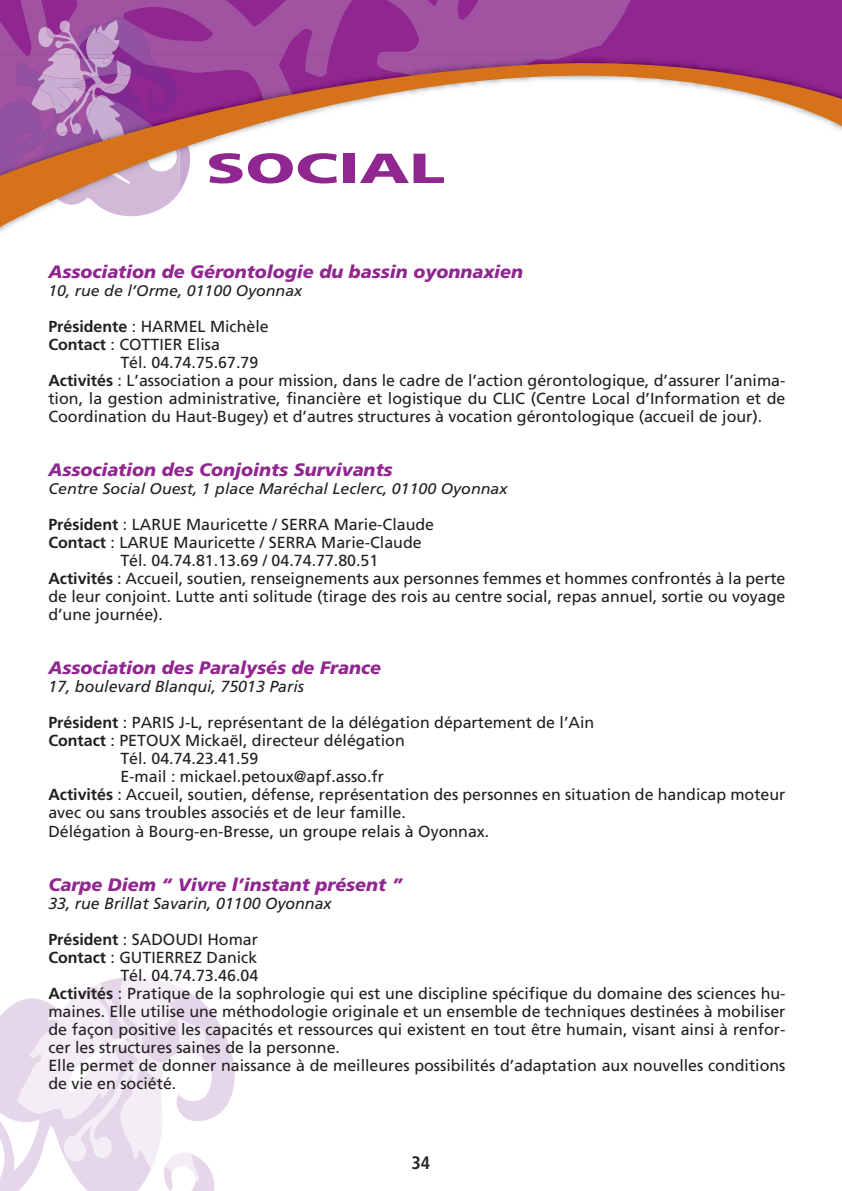
<style>
.page{position:relative;width:842px;height:1191px;background:#fff}
.page>*{position:absolute;margin:0;border:0;box-sizing:border-box;transform-origin:0 0}
.t1{font:900 42px "Frutiger";color:#90268f;scale:1.53 1}
.t2{font:italic 900 18px "Frutiger";color:#90268f}
.t3{font:700 condensed 18px "Frutiger";color:#231f20}
.t4{font:16px "Frutiger";color:#231f20}
.t5{font:italic 16px "Frutiger";color:#231f20}
.t6{font:italic 15.4px "Frutiger";color:#231f20;scale:1.04 1}
.s1{font-weight:700}
</style>
<div class="page">
<div style="left:643px;top:0;width:199px;height:51px;background:#90268f"></div>
<svg style="left:0;top:1002px;width:235px;height:189px;fill:#e5d7e9"></svg>
<svg style="left:0;top:0;width:643px;height:51px;background:#9b439a"></svg>
<svg style="left:17px;top:977px;width:188px;height:205px"></svg>
<svg style="left:38px;top:18px;width:112px;height:33px;background:#a667ad"></svg>
<svg style="left:0;top:51px;width:842px;height:181px"></svg>
<h1 class="t1" style="left:206px;top:151px;width:158px">SOCIAL</h1>
<p class="t2" style="left:48px;top:265px;width:476px">Association de Gérontologie du bassin oyonnaxien</p>
<p class="t6" style="left:48px;top:285px;width:246px">10, rue de l’Orme, 01100 Oyonnax</p>
<p class="t4" style="left:48px;top:317px;width:222px"><span class="s1">Présidente</span> : HARMEL Michèle</p>
<p class="t4" style="left:48px;top:335px;width:173px"><span class="s1">Contact</span> : COTTIER Elisa</p>
<p class="t4" style="left:120px;top:353px;width:139px">Tél. 04.74.75.67.79</p>
<p class="t4" style="left:48px;top:371px;width:739px"><span class="s1">Activités</span> : L’association a pour mission, dans le cadre de l’action gérontologique, d’assurer l’anima-</p>
<p class="t4" style="left:48px;top:389px;width:739px">tion, la gestion administrative, financière et logistique du CLIC (Centre Local d’Information et de</p>
<p class="t4" style="left:48px;top:407px;width:715px">Coordination du Haut-Bugey) et d’autres structures à vocation gérontologique (accueil de jour).</p>
<p class="t2" style="left:48px;top:463px;width:346px">Association des Conjoints Survivants</p>
<p class="t6" style="left:48px;top:483px;width:443px">Centre Social Ouest, 1 place Maréchal Leclerc, 01100 Oyonnax</p>
<p class="t4" style="left:48px;top:515px;width:387px"><span class="s1">Président</span> : LARUE Mauricette / SERRA Marie-Claude</p>
<p class="t4" style="left:48px;top:533px;width:375px"><span class="s1">Contact</span> : LARUE Mauricette / SERRA Marie-Claude</p>
<p class="t4" style="left:120px;top:551px;width:259px">Tél. 04.74.81.13.69 / 04.74.77.80.51</p>
<p class="t4" style="left:48px;top:569px;width:739px"><span class="s1">Activités</span> : Accueil, soutien, renseignements aux personnes femmes et hommes confrontés à la perte</p>
<p class="t4" style="left:48px;top:587px;width:738px">de leur conjoint. Lutte anti solitude (tirage des rois au centre social, repas annuel, sortie ou voyage</p>
<p class="t4" style="left:48px;top:605px;width:116px">d’une journée).</p>
<p class="t2" style="left:48px;top:661px;width:334px">Association des Paralysés de France</p>
<p class="t5" style="left:48px;top:680px;width:257px">17, boulevard Blanqui, 75013 Paris</p>
<p class="t4" style="left:48px;top:713px;width:547px"><span class="s1">Président</span> : PARIS J-L, représentant de la délégation département de l’Ain</p>
<p class="t4" style="left:48px;top:731px;width:358px"><span class="s1">Contact</span> : PETOUX Mickaël, directeur délégation</p>
<p class="t4" style="left:120px;top:749px;width:139px">Tél. 04.74.23.41.59</p>
<p class="t4" style="left:120px;top:767px;width:265px">E-mail : mickael.petoux@apf.asso.fr</p>
<p class="t4" style="left:48px;top:785px;width:739px"><span class="s1">Activités</span> : Accueil, soutien, défense, représentation des personnes en situation de handicap moteur</p>
<p class="t4" style="left:48px;top:803px;width:359px">avec ou sans troubles associés et de leur famille.</p>
<p class="t4" style="left:48px;top:821px;width:442px">Délégation à Bourg-en-Bresse, un groupe relais à Oyonnax.</p>
<p class="t2" style="left:48px;top:877px;width:356px">Carpe Diem “ Vivre l’instant présent ”</p>
<p class="t5" style="left:48px;top:896px;width:285px">33, rue Brillat Savarin, 01100 Oyonnax</p>
<p class="t4" style="left:48px;top:929px;width:211px"><span class="s1">Président</span> : SADOUDI Homar</p>
<p class="t4" style="left:48px;top:947px;width:210px"><span class="s1">Contact</span> : GUTIERREZ Danick</p>
<p class="t4" style="left:120px;top:965px;width:139px">Tél. 04.74.73.46.04</p>
<p class="t4" style="left:48px;top:983px;width:739px"><span class="s1">Activités</span> : Pratique de la sophrologie qui est une discipline spécifique du domaine des sciences hu-</p>
<p class="t4" style="left:48px;top:1001px;width:739px">maines. Elle utilise une méthodologie originale et un ensemble de techniques destinées à mobiliser</p>
<p class="t4" style="left:48px;top:1019px;width:739px">de façon positive les capacités et ressources qui existent en tout être humain, visant ainsi à renfor-</p>
<p class="t4" style="left:48px;top:1037px;width:293px">cer les structures saines de la personne.</p>
<p class="t4" style="left:48px;top:1055px;width:739px">Elle permet de donner naissance à de meilleures possibilités d’adaptation aux nouvelles conditions</p>
<p class="t4" style="left:48px;top:1073px;width:130px">de vie en société.</p>
<p class="t3" style="left:412px;top:1155px;width:20px">34</p>
</div>
